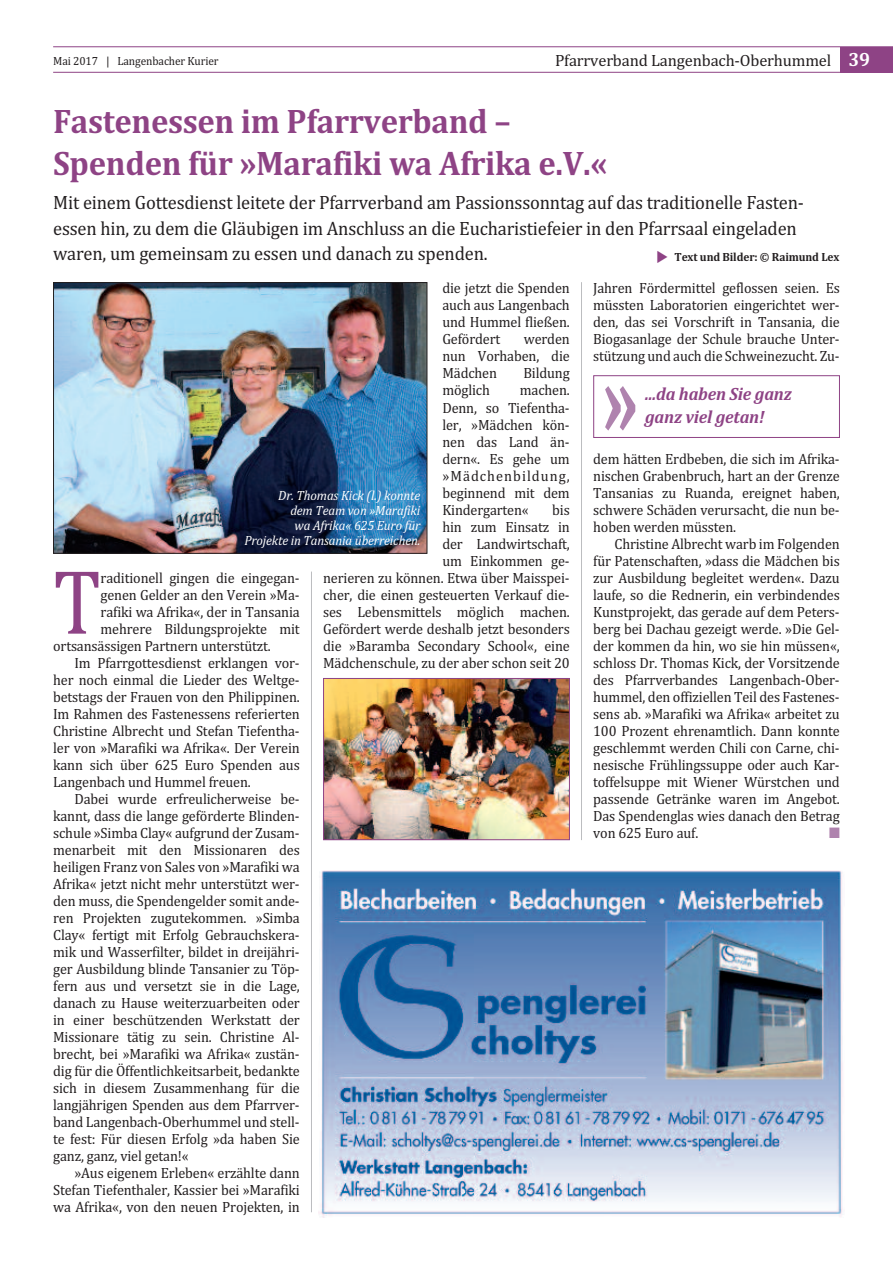
<style>
.page{position:relative;width:893px;height:1263px;background:#fff}
.page>*{position:absolute;margin:0;border:0;box-sizing:border-box;transform-origin:0 0}
.t1{font:700 101.4px "Cambria";color:#af83ae;scale:.69 1}
.t2{font:92.7px "Cambria";color:#8e4385;scale:.87 1}
.t3{font:700 34.5px/42px "Cambria";letter-spacing:-.01em;color:#8e4385;scale:.95 1}
.t4{font:19.5px/25.5px "Cambria";letter-spacing:-.01em;color:#231f20;scale:.95 1}
.t5{font:italic 700 18px "Cambria";letter-spacing:-.01em;color:#8e4385;scale:.95 1}
.t6{font:16.5px "Cambria";letter-spacing:-.01em;color:#231f20}
.t7{font:15px/17px "Cambria";letter-spacing:-.01em;color:#231f20;text-align:justify;scale:.95 1}
.t8{font:15px "Zapf Dingbats ITC";color:#af83ae;scale:.95 1}
.t9{font:italic 13.5px/15px "Cambria";letter-spacing:-.01em;color:#fff;text-align:right;scale:.95 1}
.t10{font:12px "Cambria";letter-spacing:-.01em;color:#231f20;scale:.95 1}
.t11{font:700 12px "Cambria";letter-spacing:-.01em;color:#231f20;scale:.95 1}
.s1{font-weight:700;font-size:19.5px;color:#fff}
</style>
<div class="page">
<hr style="left:53px;top:46px;width:840px;height:1px;background:#8e4385">
<hr style="left:53px;top:72px;width:840px;height:1px;background:#8e4385">
<div style="left:840px;top:47px;width:53px;height:25px;background:#8e4385"></div>
<img style="left:318px;top:870px;width:525px;height:347px">
<div style="left:593px;top:375px;width:247px;height:63px;border:1px solid #8e4385"></div>
<img style="left:55px;top:284px;width:370px;height:268px">
<div style="left:53px;top:282px;width:374px;height:272px;border:1px solid #231f20"></div>
<img style="left:325px;top:680px;width:243px;height:158px">
<div style="left:323px;top:678px;width:247px;height:162px;border:1px solid #8e4385"></div>
<hr style="left:311px;top:571px;width:1px;height:641px;background:#bcbdc0">
<hr style="left:581px;top:282px;width:1px;height:558px;background:#bcbdc0">
<p class="t10" style="left:53px;top:53px;width:176px">Mai 2017 | Langenbacher Kurier</p>
<p class="t6" style="left:555px;top:50px;width:317px">Pfarrverband Langenbach-Oberhummel <span class="s1">39</span></p>
<h3 class="t3" style="left:53px;top:100px;width:585px">Fastenessen im Pfarrverband –<br>Spenden für »Marafiki wa Afrika e.V.«</h3>
<p class="t4" style="left:53px;top:190px;width:792px">Mit einem Gottesdienst leitete der Pfarrverband am Passionssonntag auf das traditionelle fasten&shy;essen hin, zu dem die Gläubigen im Anschluss an die eucharistiefeier in den Pfarrsaal eingeladen waren, um gemeinsam zu essen und danach zu spenden.</p>
<p class="t11" style="left:674px;top:250px;width:175px">Text und Bilder: © Raimund Lex</p>
<p class="t7" style="left:442px;top:280px;width:136px">die jetzt die Spenden auch aus Langenbach und Hummel fließen.<br>Gefördert</p>
<p class="t7" style="left:442px;top:331px;width:136px;text-indent:81px">werden nun Vorhaben, die Mädchen</p>
<p class="t7" style="left:523px;top:365px;width:50px">bildung</p>
<p class="t7" style="left:442px;top:382px;width:136px;text-indent:77px">machen.<br>Denn, so tiefentha&shy;ler, »Mädchen kön&shy;nen das Land än&shy;dern«. es gehe um »Mädchenbildung, beginnend mit dem Kindergarten«</p>
<p class="t7" style="left:442px;top:382px;width:52px">möglich</p>
<p class="t9" style="left:244px;top:488px;width:187px">Dr. Thomas Kick (l.) konnte<br>dem Team von »Marafiki<br>wa Afrika« 625 Euro für<br>Projekte in Tansania überreichen.</p>
<p class="t7" style="left:323px;top:501px;width:261px;text-align:right">bis<br>hin zum einsatz in<br>der Landwirtschaft,<br>um einkommen ge-<br>nerieren zu können. etwa über Maisspei&shy;cher, die einen gesteuerten Verkauf die&shy;ses Lebensmittels möglich machen.<br>Gefördert werde deshalb jetzt besonders die »baramba Secondary School«, eine<br>Mädchenschule, zu der aber schon seit 20</p>
<h2 class="t2" style="left:53px;top:547px;width:56px">t</h2>
<p class="t7" style="left:101px;top:569px;width:211px">raditionell gingen die eingegan-</p>
<p class="t7" style="left:101px;top:586px;width:211px">genen Gelder an den Verein »Ma-</p>
<p class="t7" style="left:101px;top:603px;width:211px">rafiki wa Afrika«, der in tansania</p>
<p class="t7" style="left:101px;top:620px;width:211px">mehrere bildungsprojekte mit</p>
<p class="t7" style="left:53px;top:637px;width:231px">ortsansässigen Partnern unterstützt.</p>
<p class="t7" style="left:74px;top:654px;width:239px">im Pfarrgottesdienst erklangen vor-</p>
<p class="t7" style="left:53px;top:671px;width:261px">her noch einmal die Lieder des Weltge-</p>
<p class="t7" style="left:53px;top:688px;width:261px">betstags der frauen von den Philippinen.</p>
<p class="t7" style="left:53px;top:705px;width:261px">im Rahmen des fastenessens referierten</p>
<p class="t7" style="left:53px;top:722px;width:261px">Christine Albrecht und Stefan tiefentha-</p>
<p class="t7" style="left:53px;top:739px;width:261px">ler von »Marafiki wa Afrika«. Der Verein</p>
<p class="t7" style="left:53px;top:756px;width:261px">kann sich über 625 euro Spenden aus</p>
<p class="t7" style="left:53px;top:773px;width:209px">Langenbach und Hummel freuen.</p>
<p class="t7" style="left:74px;top:790px;width:239px">Dabei wurde erfreulicherweise be-</p>
<p class="t7" style="left:53px;top:807px;width:261px">kannt, dass die lange geförderte blinden-</p>
<p class="t7" style="left:53px;top:824px;width:261px">schule »Simba Clay« aufgrund der Zusam-</p>
<p class="t7" style="left:53px;top:841px;width:261px">menarbeit mit den Missionaren des</p>
<p class="t7" style="left:53px;top:858px;width:261px">heiligen franz von Sales von »Marafiki wa</p>
<p class="t7" style="left:53px;top:875px;width:261px">Afrika« jetzt nicht mehr unterstützt wer-</p>
<p class="t7" style="left:53px;top:892px;width:261px">den muss, die Spendengelder somit ande-</p>
<p class="t7" style="left:53px;top:909px;width:261px">ren Projekten zugutekommen. »Simba</p>
<p class="t7" style="left:53px;top:926px;width:261px">Clay« fertigt mit erfolg Gebrauchskera-</p>
<p class="t7" style="left:53px;top:943px;width:261px">mik und Wasserfilter, bildet in dreijähri-</p>
<p class="t7" style="left:53px;top:960px;width:261px">ger Ausbildung blinde tansanier zu töp-</p>
<p class="t7" style="left:53px;top:977px;width:261px">fern aus und versetzt sie in die Lage,</p>
<p class="t7" style="left:53px;top:994px;width:261px">danach zu Hause weiterzuarbeiten oder</p>
<p class="t7" style="left:53px;top:1011px;width:261px">in einer beschützenden Werkstatt der</p>
<p class="t7" style="left:53px;top:1028px;width:261px">Missionare tätig zu sein. Christine Al-</p>
<p class="t7" style="left:53px;top:1045px;width:261px">brecht, bei »Marafiki wa Afrika« zustän-</p>
<p class="t7" style="left:53px;top:1062px;width:261px">dig für die Öffentlichkeitsarbeit, bedankte</p>
<p class="t7" style="left:53px;top:1079px;width:261px">sich in diesem Zusammenhang für die</p>
<p class="t7" style="left:53px;top:1096px;width:261px">langjährigen Spenden aus dem Pfarrver-</p>
<p class="t7" style="left:53px;top:1113px;width:261px">band Langenbach-Oberhummel und stell-</p>
<p class="t7" style="left:53px;top:1130px;width:261px">te fest: für diesen erfolg »da haben Sie</p>
<p class="t7" style="left:53px;top:1147px;width:144px">ganz, ganz, viel getan!«</p>
<p class="t7" style="left:74px;top:1164px;width:239px">»Aus eigenem erleben« erzählte dann</p>
<p class="t7" style="left:53px;top:1181px;width:261px">Stefan tiefenthaler, Kassier bei »Marafiki</p>
<p class="t7" style="left:53px;top:1198px;width:261px">wa Afrika«, von den neuen Projekten, in</p>
<p class="t7" style="left:593px;top:280px;width:261px">Jahren fördermittel geflossen seien. es müssten Laboratorien eingerichtet wer&shy;den, das sei Vorschrift in tansania, die biogasanlage der Schule brauche unter&shy;stützung und auch die Schweinezucht. Zu-</p>
<h1 class="t1" style="left:602px;top:339px;width:54px">»</h1>
<p class="t5" style="left:645px;top:383px;width:156px">...da haben Sie ganz</p>
<p class="t5" style="left:645px;top:406px;width:127px">ganz viel getan!</p>
<p class="t7" style="left:593px;top:450px;width:261px">dem hätten erdbeben, die sich im Afrika&shy;nischen Grabenbruch, hart an der Grenze tansanias zu Ruanda, ereignet haben, schwere Schäden verursacht, die nun be&shy;hoben werden müssten.</p>
<p class="t7" style="left:593px;top:535px;width:261px;text-indent:21px">Christine Albrecht warb im folgenden für Patenschaften, »dass die Mädchen bis zur Ausbildung begleitet werden«. Dazu laufe, so die Rednerin, ein verbindendes Kunstprojekt, das gerade auf dem Peters&shy;berg bei Dachau gezeigt werde. »Die Gel&shy;der kommen da hin, wo sie hin müssen«, schloss Dr. thomas Kick, der Vorsitzende des Pfarrverbandes Langenbach-Ober&shy;hummel, den offiziellen teil des fastenes&shy;sens ab. »Marafiki wa Afrika« arbeitet zu 100 Prozent ehrenamtlich. Dann konnte geschlemmt werden Chili con Carne, chi&shy;nesische frühlingssuppe oder auch Kar&shy;toffelsuppe mit Wiener Würstchen und passende Getränke waren im Angebot.<br>Das Spendenglas wies danach den betrag von 625 euro auf.</p>
<p class="t8" style="left:829px;top:824px;width:13px">■</p>
</div>
